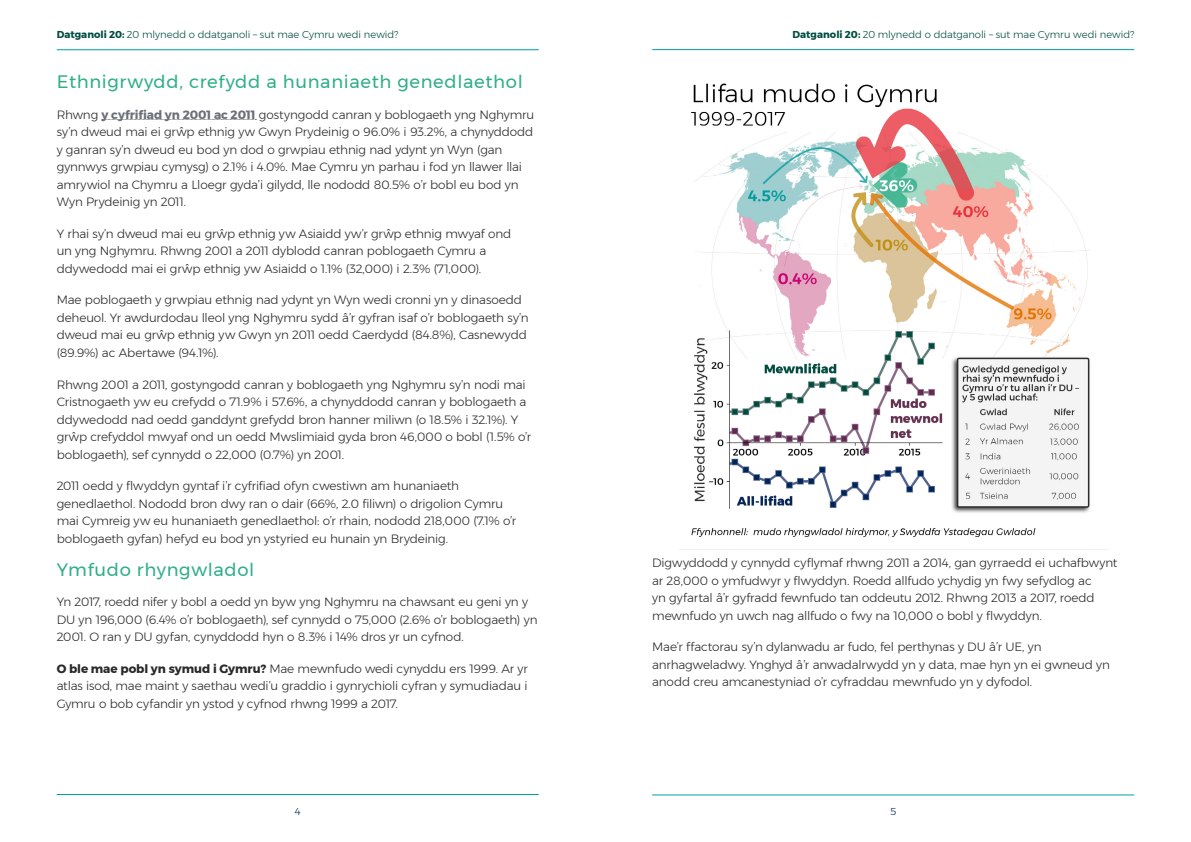
<style>
.page{position:relative;width:1191px;height:842px;background:#fff}
.page>*{position:absolute;margin:0;border:0;box-sizing:border-box;transform-origin:0 0}
.t1{font:18px "Montserrat";letter-spacing:.035em;color:#30af87}
.t2{font:300 12px/17.5px "Montserrat";letter-spacing:-.015em;color:#292829}
.t3{font:300 10px "Montserrat";letter-spacing:-.005em;color:#004c42}
.t4{font:300 10px "Montserrat";color:#002659}
.s1{font-weight:700}
.s2{font-weight:700;color:#6c7077}
</style>
<div class="page">
<hr style="left:57px;top:794px;width:482px;height:1px;background:#00a1a2">
<hr style="left:652px;top:795px;width:482px;height:1px;background:#00a1a2">
<hr style="left:652px;top:49px;width:482px;height:1px;background:#00a1a2">
<hr style="left:57px;top:49px;width:482px;height:1px;background:#00a1a2">
<svg style="left:102px;top:119px;width:154px;height:1px"></svg>
<img style="left:679px;top:83px;width:428px;height:467px">
<p class="t3" style="left:57px;top:27px;width:343px"><span class="s1">Datganoli 20:</span> 20 mlynedd o ddatganoli – sut mae Cymru wedi newid?</p>
<p class="t3" style="left:792px;top:27px;width:343px"><span class="s1">Datganoli 20:</span> 20 mlynedd o ddatganoli – sut mae Cymru wedi newid?</p>
<h1 class="t1" style="left:57px;top:68px;width:467px">Ethnigrwydd, crefydd a hunaniaeth genedlaethol</h1>
<p class="t2" style="left:57px;top:105px;width:479px">Rhwng <span class="s2">y cyfrifiad yn 2001 ac 2011</span> gostyngodd canran y boblogaeth yng Nghymru sy’n dweud mai ei grŵp ethnig yw Gwyn Prydeinig o 96.0% i 93.2%, a chynyddodd y ganran sy’n dweud eu bod yn dod o grwpiau ethnig nad ydynt yn Wyn (gan gynnwys grwpiau cymysg) o 2.1% i 4.0%. Mae Cymru yn parhau i fod yn llawer llai amrywiol na Chymru a Lloegr gyda’i gilydd, lle nododd 80.5% o’r bobl eu bod yn Wyn Prydeinig yn 2011.</p>
<p class="t2" style="left:57px;top:225px;width:456px">Y rhai sy’n dweud mai eu grŵp ethnig yw Asiaidd yw’r grŵp ethnig mwyaf ond un yng Nghymru. Rhwng 2001 a 2011 dyblodd canran poblogaeth Cymru a ddywedodd mai ei grŵp ethnig yw Asiaidd o 1.1% (32,000) i 2.3% (71,000).</p>
<p class="t2" style="left:57px;top:291px;width:473px">Mae poblogaeth y grwpiau ethnig nad ydynt yn Wyn wedi cronni yn y dinasoedd deheuol. Yr awdurdodau lleol yng Nghymru sydd â’r gyfran isaf o’r boblogaeth sy’n dweud mai eu grŵp ethnig yw Gwyn yn 2011 oedd Caerdydd (84.8%), Casnewydd (89.9%) ac Abertawe (94.1%).</p>
<p class="t2" style="left:57px;top:375px;width:476px">Rhwng 2001 a 2011, gostyngodd canran y boblogaeth yng Nghymru sy’n nodi mai Cristnogaeth yw eu crefydd o 71.9% i 57.6%, a chynyddodd canran y boblogaeth a ddywedodd nad oedd ganddynt grefydd bron hanner miliwn (o 18.5% i 32.1%). Y grŵp crefyddol mwyaf ond un oedd Mwslimiaid gyda bron 46,000 o bobl (1.5% o’r boblogaeth), sef cynnydd o 22,000 (0.7%) yn 2001.</p>
<p class="t2" style="left:57px;top:477px;width:461px">2011 oedd y flwyddyn gyntaf i’r cyfrifiad ofyn cwestiwn am hunaniaeth genedlaethol. Nododd bron dwy ran o dair (66%, 2.0 filiwn) o drigolion Cymru mai Cymreig yw eu hunaniaeth genedlaethol: o’r rhain, nododd 218,000 (7.1% o’r boblogaeth gyfan) hefyd eu bod yn ystyried eu hunain yn Brydeinig.</p>
<h1 class="t1" style="left:57px;top:556px;width:199px">Ymfudo rhyngwladol</h1>
<p class="t2" style="left:57px;top:593px;width:482px">Yn 2017, roedd nifer y bobl a oedd yn byw yng Nghymru na chawsant eu geni yn y<br>DU yn 196,000 (6.4% o’r boblogaeth), sef cynnydd o 75,000 (2.6% o’r boblogaeth) yn<br>2001. O ran y DU gyfan, cynyddodd hyn o 8.3% i 14% dros yr un cyfnod.</p>
<p class="t2" style="left:57px;top:659px;width:472px;text-align:justify"><span class="s1">O ble mae pobl yn symud i Gymru?</span> Mae mewnfudo wedi cynyddu ers 1999. Ar yr atlas isod, mae maint y saethau wedi’u graddio i gynrychioli cyfran y symudiadau i Gymru o bob cyfandir yn ystod y cyfnod rhwng 1999 a 2017.</p>
<p class="t2" style="left:652px;top:554px;width:467px">Digwyddodd y cynnydd cyflymaf rhwng 2011 a 2014, gan gyrraedd ei uchafbwynt ar 28,000 o ymfudwyr y flwyddyn. Roedd allfudo ychydig yn fwy sefydlog ac<br>yn gyfartal â’r gyfradd fewnfudo tan oddeutu 2012. Rhwng 2013 a 2017, roedd mewnfudo yn uwch nag allfudo o fwy na 10,000 o bobl y flwyddyn.</p>
<p class="t2" style="left:652px;top:638px;width:459px">Mae’r ffactorau sy’n dylanwadu ar fudo, fel perthynas y DU â’r UE, yn anrhagweladwy. Ynghyd â’r anwadalrwydd yn y data, mae hyn yn ei gwneud yn anodd creu amcanestyniad o’r cyfraddau mewnfudo yn y dyfodol.</p>
<p class="t4" style="left:295px;top:804px;width:7px">4</p>
<p class="t4" style="left:890px;top:804px;width:8px">5</p>
</div>
